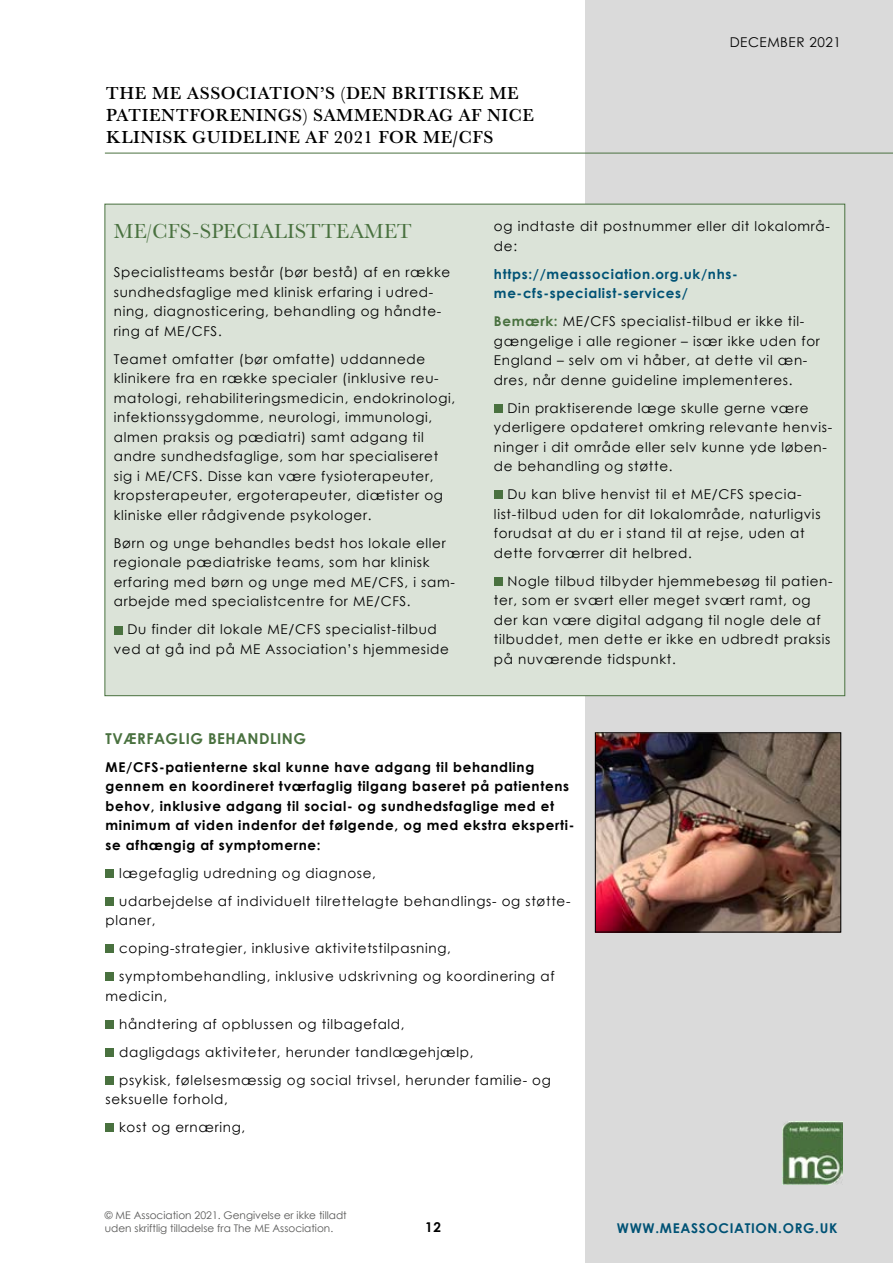
<style>
.page{position:relative;width:893px;height:1263px;background:#fff}
.page>*{position:absolute;margin:0;border:0;box-sizing:border-box;transform-origin:0 0}
.t1{font:21px "Baskerville URW";letter-spacing:.005em;color:#49713f}
.t2{font:500 18px/21.6px "Baskerville URW";letter-spacing:.03em;color:#000}
.t3{font:700 15px "Century Gothic";letter-spacing:.03em;color:#49713f}
.t4{font:13.5px/19.5px "Century Gothic";letter-spacing:.05em;color:#000}
.t5{font:700 13.5px/19.5px "Century Gothic";letter-spacing:.05em;color:#000}
.t6{font:700 13.5px/19.5px "Century Gothic";letter-spacing:.05em;color:#005275}
.t7{font:10.5px/12.6px "Century Gothic";color:#575756}
.s1{font-weight:700;color:#49713f}
</style>
<div class="page">
<div style="left:585px;top:0;width:308px;height:1263px;background:#dadada"></div>
<img style="left:782px;top:1122px;width:60px;height:62px">
<hr style="left:105px;top:153px;width:788px;height:1px;background:#49713f">
<img style="left:597px;top:734px;width:242px;height:196px">
<div style="left:595px;top:732px;width:246px;height:200px;border:1px solid #000"></div>
<div style="left:105px;top:204px;width:740px;height:492px;background:#dbe3d8"></div>
<div style="left:114px;top:626px;width:8px;height:8px;background:#49713f"></div>
<div style="left:494px;top:404px;width:8px;height:9px;background:#49713f"></div>
<div style="left:494px;top:491px;width:8px;height:8px;background:#49713f"></div>
<div style="left:494px;top:577px;width:8px;height:9px;background:#49713f"></div>
<div style="left:106px;top:869px;width:8px;height:9px;background:#49713f"></div>
<div style="left:106px;top:897px;width:8px;height:9px;background:#49713f"></div>
<div style="left:106px;top:945px;width:8px;height:8px;background:#49713f"></div>
<div style="left:106px;top:973px;width:8px;height:8px;background:#49713f"></div>
<div style="left:106px;top:1020px;width:8px;height:9px;background:#49713f"></div>
<div style="left:106px;top:1048px;width:8px;height:9px;background:#49713f"></div>
<div style="left:106px;top:1076px;width:8px;height:9px;background:#49713f"></div>
<div style="left:106px;top:1124px;width:8px;height:8px;background:#49713f"></div>
<h2 class="t2" style="left:106px;top:82px;width:429px">THE ME ASSOCIATION’S (DEN BRITISKE ME<br>PATIENTFORENINGS) SAMMENDRAG AF NICE<br>KLINISK GUIDELINE AF 2021 FOR ME/CFS</h2>
<p class="t4" style="left:730px;top:32px;width:113px">DECEMBER 2021</p>
<h1 class="t1" style="left:114px;top:217px;width:299px">ME/CFS-SPECIALISTTEAMET</h1>
<p class="t4" style="left:114px;top:262px;width:338px">Specialistteams består (bør bestå) af en række sundhedsfaglige med klinisk erfaring i udred&shy;ning, diagnosticering, behandling og håndte&shy;ring af ME/CFS.</p>
<p class="t4" style="left:114px;top:349px;width:343px">Teamet omfatter (bør omfatte) uddannede klinikere fra en række specialer (inklusive reu&shy;matologi, rehabiliteringsmedicin, endokrinologi, infektionssygdomme, neurologi, immunologi, almen praksis og pædiatri) samt adgang til andre sundhedsfaglige, som har specialiseret sig i ME/CFS. Disse kan være fysioterapeuter, kropsterapeuter, ergoterapeuter, diætister og kliniske eller rådgivende psykologer.</p>
<p class="t4" style="left:114px;top:533px;width:343px">Børn og unge behandles bedst hos lokale eller regionale pædiatriske teams, som har klinisk erfaring med børn og unge med ME/CFS, i sam&shy;arbejde med specialistcentre for ME/CFS.</p>
<p class="t4" style="left:114px;top:619px;width:337px;text-align:center">Du finder dit lokale ME/CFS specialist-tilbud ved at gå ind på ME Association’s hjemmeside</p>
<p class="t4" style="left:494px;top:216px;width:338px">og indtaste dit postnummer eller dit lokalområ&shy;de:</p>
<p class="t6" style="left:494px;top:263px;width:245px">https://meassociation.org.uk/nhs&shy;me-cfs-specialist-services/</p>
<p class="t4" style="left:494px;top:311px;width:327px"><span class="s1">Bemærk:</span> ME/CFS specialist-tilbud er ikke til&shy;gængelige i alle regioner – især ikke uden for England – selv om vi håber, at dette vil æn&shy;dres, når denne guideline implementeres.</p>
<p class="t4" style="left:494px;top:398px;width:340px;text-indent:14px">Din praktiserende læge skulle gerne være yderligere opdateret omkring relevante henvis&shy;ninger i dit område eller selv kunne yde løben&shy;de behandling og støtte.</p>
<p class="t4" style="left:494px;top:484px;width:328px;text-indent:14px">Du kan blive henvist til et ME/CFS specia&shy;list-tilbud uden for dit lokalområde, naturligvis forudsat at du er i stand til at rejse, uden at dette forværrer dit helbred.</p>
<p class="t4" style="left:494px;top:571px;width:340px;text-indent:14px">Nogle tilbud tilbyder hjemmebesøg til patien&shy;ter, som er svært eller meget svært ramt, og der kan være digital adgang til nogle dele af tilbuddet, men dette er ikke en udbredt praksis på nuværende tidspunkt.</p>
<p class="t3" style="left:106px;top:727px;width:202px">TVÆRFAGLIG BEHANDLING</p>
<p class="t5" style="left:106px;top:756px;width:470px">ME/CFS-patienterne skal kunne have adgang til behandling gennem en koordineret tværfaglig tilgang baseret på patientens behov, inklusive adgang til social- og sundhedsfaglige med et minimum af viden indenfor det følgende, og med ekstra eksperti&shy;se afhængig af symptomerne:</p>
<p class="t4" style="left:119px;top:858px;width:453px;line-height:28px">lægefaglig udredning og diagnose,<br>udarbejdelse af individuelt tilrettelagte behandlings- og støtte-</p>
<p class="t4" style="left:119px;top:906px;width:437px;line-height:28px;text-indent:-14px">planer,<br>coping-strategier, inklusive aktivitetstilpasning, symptombehandling, inklusive udskrivning og koordinering af</p>
<p class="t4" style="left:119px;top:981px;width:433px;line-height:28px;text-indent:-14px">medicin,<br>håndtering af opblussen og tilbagefald,<br>dagligdags aktiviteter, herunder tandlægehjælp,<br>psykisk, følelsesmæssig og social trivsel, herunder familie- og</p>
<p class="t4" style="left:119px;top:1085px;width:128px;line-height:28px;text-indent:-14px">seksuelle forhold, kost og ernæring,</p>
<p class="t7" style="left:105px;top:1209px;width:243px">© ME Association 2021. Gengivelse er ikke tilladt uden skriftlig tilladelse fra The ME Association.</p>
<p class="t5" style="left:425px;top:1216px;width:17px">12</p>
<p class="t6" style="left:617px;top:1217px;width:222px">WWW.MEASSOCIATION.ORG.UK</p>
</div>
